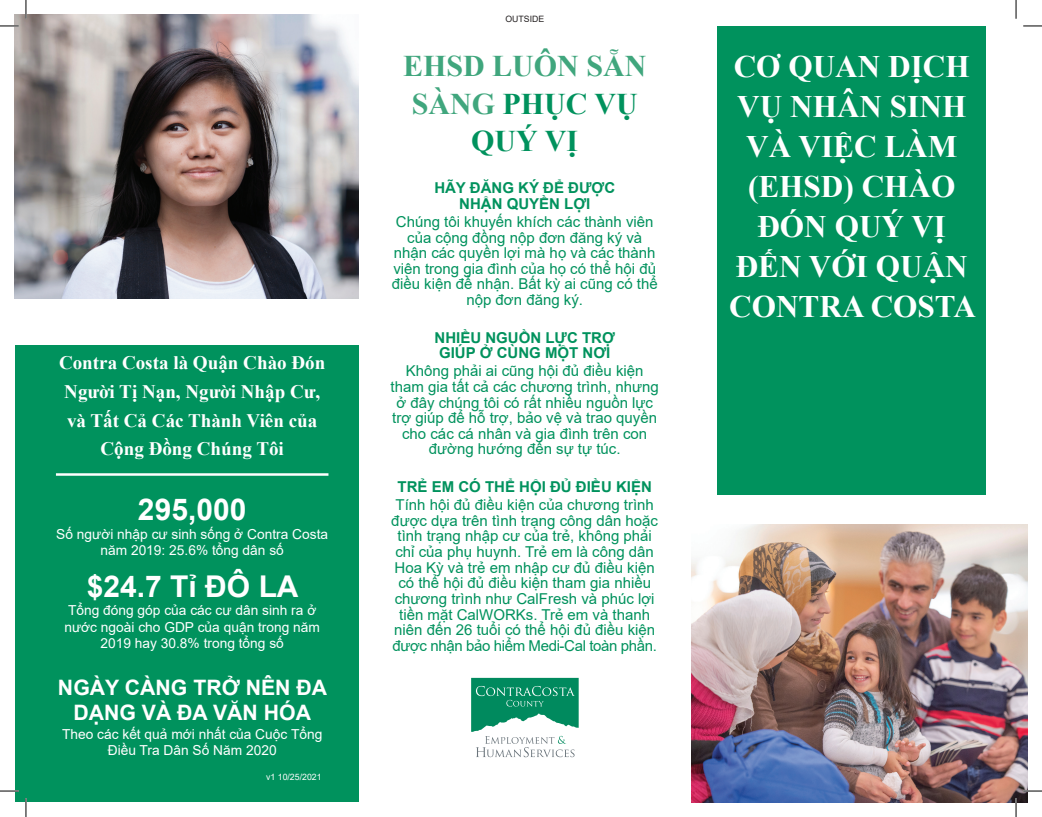
<style>
.page{position:relative;width:1042px;height:817px;background:#fff}
.page>*{position:absolute;margin:0;border:0;box-sizing:border-box;transform-origin:0 0}
.t1{font:700 31.25px/40px "Times New Roman";color:#fff;text-align:center}
.t2{font:700 30px/37.5px "Times New Roman";color:#40a67d;text-align:center}
.t3{font:700 30px "Arial";color:#fff}
.t4{font:700 21.25px/25px "Arial";color:#fff;text-align:center}
.t5{font:700 19px/28.8px "Times New Roman";color:#fff;text-align:center}
.t6{font:15px/15.6px "Arial";color:#00925d;text-align:center}
.t7{font:700 15px/15.6px "Arial";color:#00925d;text-align:center}
.t8{font:13.75px/16.2px "Arial";color:#fff;text-align:center}
.t9{font:8.75px "Arial";color:#fff}
.t10{font:8.75px "Arial";color:#231f20}
.s1{color:#00925d}
</style>
<div class="page">
<div style="left:717px;top:26px;width:269px;height:469px;background:#00925d"></div>
<div style="left:15px;top:345px;width:343px;height:457px;background:#00925d"></div>
<img style="left:691px;top:524px;width:336px;height:278px">
<img style="left:15px;top:15px;width:343px;height:283px">
<div style="left:468px;top:676px;width:113px;height:85px;background:linear-gradient(to right,#fff,#fff)"></div>
<svg style="left:471px;top:678px;width:108px;height:79px"></svg>
<hr style="left:56px;top:473px;width:272px;height:3px;background:#fff">
<svg style="left:0;top:25px;width:19px;height:2px"></svg>
<svg style="left:1023px;top:25px;width:19px;height:2px"></svg>
<svg style="left:0;top:790px;width:19px;height:2px"></svg>
<svg style="left:1023px;top:790px;width:19px;height:2px"></svg>
<svg style="left:25px;top:0;width:2px;height:19px"></svg>
<svg style="left:25px;top:798px;width:2px;height:19px"></svg>
<svg style="left:1015px;top:0;width:2px;height:19px"></svg>
<svg style="left:1015px;top:798px;width:2px;height:19px"></svg>
<p class="t5" style="left:59px;top:348px;width:268px">Contra Costa là Quận Chào Đón<br>Người Tị Nạn, Người Nhập Cư, và Tất Cả Các Thành Viên của<br>Cộng Đồng Chúng Tôi</p>
<h2 class="t3" style="left:138px;top:489px;width:110px">295,000</h2>
<p class="t8" style="left:56px;top:526px;width:273px">Số người nhập cư sinh sống ở Contra Costa năm 2019: 25.6% tổng dân số</p>
<h2 class="t3" style="left:87px;top:565px;width:213px">$24.7 Tỉ ĐÔ LA</h2>
<p class="t8" style="left:64px;top:602px;width:257px">Tổng đóng góp của các cư dân sinh ra ở nước ngoài cho GDP của quận trong năm<br>2019 hay 30.8% trong tổng số</p>
<h3 class="t4" style="left:58px;top:676px;width:271px">NGÀY CÀNG TRỞ NÊN ĐA<br>DẠNG VÀ ĐA VĂN HÓA</h3>
<p class="t8" style="left:62px;top:726px;width:262px">Theo các kết quả mới nhất của Cuộc Tổng<br>Điều Tra Dân Số Năm 2020</p>
<p class="t9" style="left:266px;top:771px;width:57px">v1 10/25/2021</p>
<p class="t10" style="left:505px;top:13px;width:40px">OUTSIDE</p>
<h2 class="t2" style="left:403px;top:47px;width:245px">EHSD LUÔN SẴN<br>SÀNG <span class="s1">PHỤC VỤ<br>QUÝ VỊ</span></h2>
<p class="t7" style="left:434px;top:180px;width:182px">HÃY ĐĂNG KÝ ĐỂ ĐƯỢC<br>NHẬN QUYỀN LỢI</p>
<p class="t6" style="left:392px;top:214px;width:267px">Chúng tôi khuyến khích các thành viên của cộng đồng nộp đơn đăng ký và nhận các quyền lợi mà họ và các thành viên trong gia đình của họ có thể hội đủ điều kiện để nhận. Bất kỳ ai cũng có thể nộp đơn đăng ký.</p>
<p class="t7" style="left:435px;top:330px;width:182px">NHIỀU NGUỒN LỰC TRỢ<br>GIÚP Ở CÙNG MỘT NƠI</p>
<p class="t6" style="left:390px;top:363px;width:270px">Không phải ai cũng hội đủ điều kiện tham gia tất cả các chương trình, nhưng ở đây chúng tôi có rất nhiều nguồn lực trợ giúp để hỗ trợ, bảo vệ và trao quyền cho các cá nhân và gia đình trên con đường hướng đến sự tự túc.</p>
<p class="t7" style="left:398px;top:479px;width:256px">TRẺ EM CÓ THỂ HỘI ĐỦ ĐIỀU KIỆN</p>
<p class="t6" style="left:391px;top:497px;width:268px">Tính hội đủ điều kiện của chương trình được dựa trên tình trạng công dân hoặc tình trạng nhập cư của trẻ, không phải chỉ của phụ huynh. Trẻ em là công dân Hoa Kỳ và trẻ em nhập cư đủ điều kiện có thể hội đủ điều kiện tham gia nhiều chương trình như CalFresh và phúc lợi tiền mặt CalWORKs. Trẻ em và thanh niên đến 26 tuổi có thể hội đủ điều kiện được nhận bảo hiểm Medi-Cal toàn phần.</p>
<h1 class="t1" style="left:729px;top:46px;width:248px">CƠ QUAN DỊCH<br>VỤ NHÂN SINH<br>VÀ VIỆC LÀM (EHSD) CHÀO<br>ĐÓN QUÝ VỊ<br>ĐẾN VỚI QUẬN<br>CONTRA COSTA</h1>
</div>
